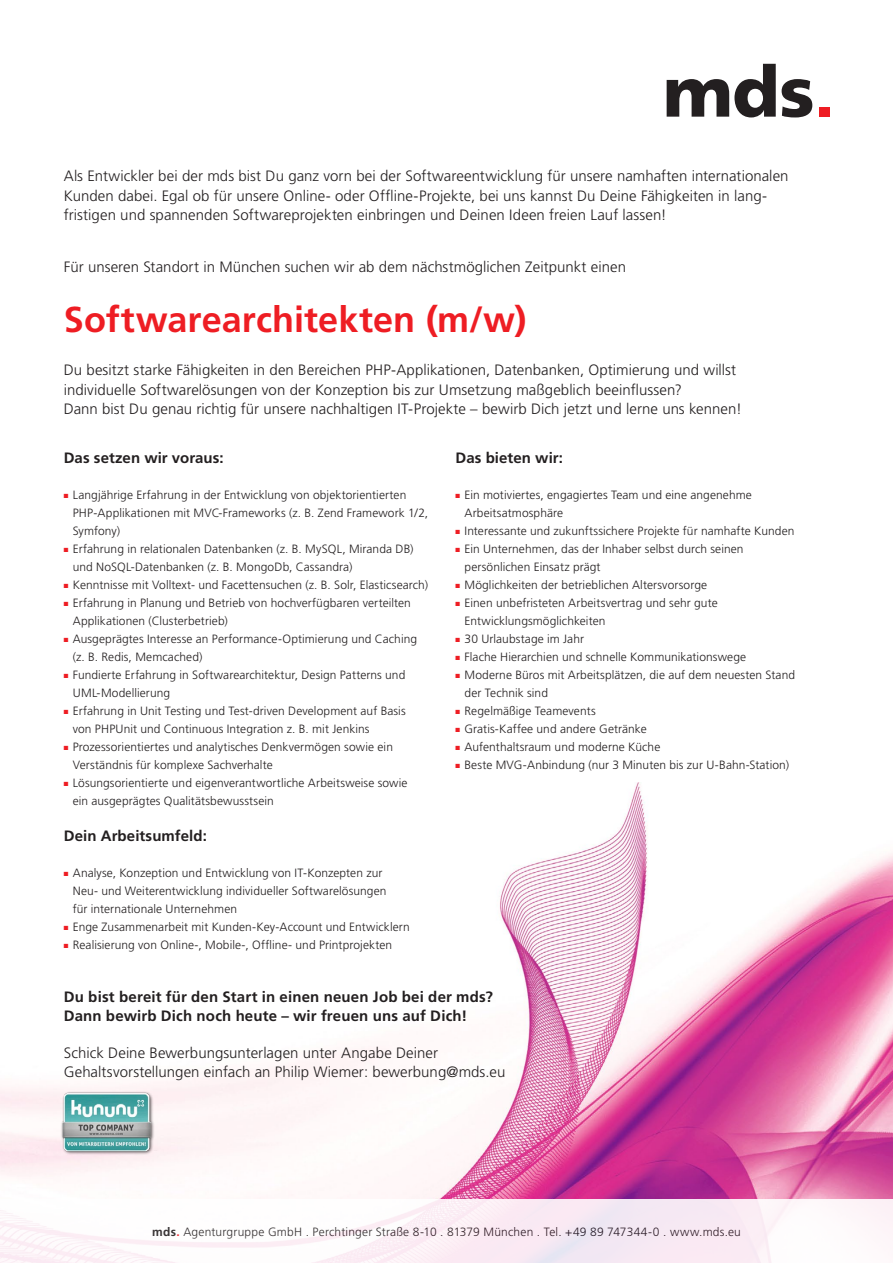
<style>
.page{position:relative;width:893px;height:1263px;background:#fff}
.page>*{position:absolute;margin:0;border:0;box-sizing:border-box;transform-origin:0 0}
.t1{font:700 36px "Frutiger LT Std";letter-spacing:.005em;color:#ee1d23}
.t2{font:300 15px/19.5px "Frutiger LT Std";letter-spacing:.005em;color:#231f20}
.t3{font:700 15px/19.5px "Frutiger LT Std";letter-spacing:.01em;color:#231f20}
.t4{font:300 12px/18px "Frutiger LT Std";letter-spacing:.005em;color:#231f20}
.s1{color:#ee1d23}
.s2{font-weight:700}
.s3{font-weight:700;color:#ee1d23}
</style>
<div class="page">
<img style="left:0;top:782px;width:893px;height:417px">
<div style="left:0;top:1199px;width:893px;height:64px;background:#fdf4f8"></div>
<svg style="left:667px;top:64px;width:109px;height:53px"></svg>
<svg style="left:782px;top:79px;width:30px;height:38px"></svg>
<div style="left:819px;top:107px;width:10px;height:10px;background:#ee1d23"></div>
<div style="left:61px;top:1091px;width:94px;height:64px;background:#231f20;opacity:.85"></div>
<img style="left:62px;top:1093px;width:90px;height:60px">
<p class="t2" style="left:64px;top:167px;width:726px">Als Entwickler bei der mds bist Du ganz vorn bei der Softwareentwicklung für unsere namhaften internationalen<br>Kunden dabei. Egal ob für unsere Online- oder Offline-Projekte, bei uns kannst Du Deine Fähigkeiten in lang&shy;fristigen und spannenden Softwareprojekten einbringen und Deinen Ideen freien Lauf lassen!</p>
<p class="t2" style="left:64px;top:257px;width:564px">Für unseren Standort in München suchen wir ab dem nächstmöglichen Zeitpunkt einen</p>
<p class="t1" style="left:64px;top:298px;width:464px">Softwarearchitekten (m/w)</p>
<p class="t2" style="left:64px;top:361px;width:680px">Du besitzt starke Fähigkeiten in den Bereichen PHP-Applikationen, Datenbanken, Optimierung und willst individuelle Softwarelösungen von der Konzeption bis zur Umsetzung maßgeblich beeinflussen?<br>Dann bist Du genau richtig für unsere nachhaltigen IT-Projekte – bewirb Dich jetzt und lerne uns kennen!</p>
<p class="t3" style="left:64px;top:448px;width:161px">Das setzen wir voraus:</p>
<p class="t4" style="left:73px;top:486px;width:357px;text-indent:-9px"><span class="s1">■</span> Langjährige Erfahrung in der Entwicklung von objektorientierten<br>PHP-Applikationen mit MVC-Frameworks (z. B. Zend Framework 1/2,<br>Symfony)</p>
<p class="t4" style="left:73px;top:540px;width:342px;text-indent:-9px"><span class="s1">■</span> Erfahrung in relationalen Datenbanken (z. B. MySQL, Miranda DB) und NoSQL-Datenbanken (z. B. MongoDb, Cassandra)</p>
<p class="t4" style="left:64px;top:576px;width:366px"><span class="s1">■</span> Kenntnisse mit Volltext- und Facettensuchen (z. B. Solr, Elasticsearch)</p>
<p class="t4" style="left:73px;top:594px;width:340px;text-indent:-9px"><span class="s1">■</span> Erfahrung in Planung und Betrieb von hochverfügbaren verteilten<br>Applikationen (Clusterbetrieb)</p>
<p class="t4" style="left:73px;top:630px;width:346px;text-indent:-9px"><span class="s1">■</span> Ausgeprägtes Interesse an Performance-Optimierung und Caching (z. B. Redis, Memcached)</p>
<p class="t4" style="left:73px;top:666px;width:334px;text-indent:-9px"><span class="s1">■</span> Fundierte Erfahrung in Softwarearchitektur, Design Patterns und<br>UML-Modellierung</p>
<p class="t4" style="left:73px;top:702px;width:334px;text-indent:-9px"><span class="s1">■</span> Erfahrung in Unit Testing und Test-driven Development auf Basis von PHPUnit und Continuous Integration z. B. mit Jenkins</p>
<p class="t4" style="left:73px;top:738px;width:322px;text-indent:-9px"><span class="s1">■</span> Prozessorientiertes und analytisches Denkvermögen sowie ein<br>Verständnis für komplexe Sachverhalte</p>
<p class="t4" style="left:73px;top:774px;width:336px;text-indent:-9px"><span class="s1">■</span> Lösungsorientierte und eigenverantwortliche Arbeitsweise sowie ein ausgeprägtes Qualitätsbewusstsein</p>
<p class="t3" style="left:64px;top:826px;width:145px">Dein Arbeitsumfeld:</p>
<p class="t4" style="left:73px;top:864px;width:315px;text-indent:-9px"><span class="s1">■</span> Analyse, Konzeption und Entwicklung von IT-Konzepten zur<br>Neu- und Weiterentwicklung individueller Softwarelösungen für internationale Unternehmen</p>
<p class="t4" style="left:64px;top:918px;width:347px"><span class="s1">■</span> Enge Zusammenarbeit mit Kunden-Key-Account und Entwicklern</p>
<p class="t4" style="left:64px;top:936px;width:330px"><span class="s1">■</span> Realisierung von Online-, Mobile-, Offline- und Printprojekten</p>
<p class="t3" style="left:455px;top:448px;width:109px">Das bieten wir:</p>
<p class="t4" style="left:464px;top:486px;width:289px;text-indent:-9px"><span class="s1">■</span> Ein motiviertes, engagiertes Team und eine angenehme<br>Arbeitsatmosphäre</p>
<p class="t4" style="left:455px;top:522px;width:340px"><span class="s1">■</span> Interessante und zukunftssichere Projekte für namhafte Kunden</p>
<p class="t4" style="left:464px;top:540px;width:281px;text-indent:-9px"><span class="s1">■</span> Ein Unternehmen, das der Inhaber selbst durch seinen persönlichen Einsatz prägt</p>
<p class="t4" style="left:455px;top:576px;width:253px"><span class="s1">■</span> Möglichkeiten der betrieblichen Altersvorsorge</p>
<p class="t4" style="left:464px;top:594px;width:255px;text-indent:-9px"><span class="s1">■</span> Einen unbefristeten Arbeitsvertrag und sehr gute<br>Entwicklungsmöglichkeiten</p>
<p class="t4" style="left:455px;top:630px;width:130px"><span class="s1">■</span> 30 Urlaubstage im Jahr</p>
<p class="t4" style="left:455px;top:648px;width:292px"><span class="s1">■</span> Flache Hierarchien und schnelle Kommunikationswege</p>
<p class="t4" style="left:464px;top:666px;width:332px;text-indent:-9px"><span class="s1">■</span> Moderne Büros mit Arbeitsplätzen, die auf dem neuesten Stand der Technik sind</p>
<p class="t4" style="left:455px;top:702px;width:142px"><span class="s1">■</span> Regelmäßige Teamevents</p>
<p class="t4" style="left:455px;top:720px;width:193px"><span class="s1">■</span> Gratis-Kaffee und andere Getränke</p>
<p class="t4" style="left:455px;top:738px;width:206px"><span class="s1">■</span> Aufenthaltsraum und moderne Küche</p>
<p class="t4" style="left:455px;top:756px;width:335px"><span class="s1">■</span> Beste MVG-Anbindung (nur 3 Minuten bis zur U-Bahn-Station)</p>
<p class="t3" style="left:64px;top:987px;width:431px">Du bist bereit für den Start in einen neuen Job bei der mds?<br>Dann bewirb Dich noch heute – wir freuen uns auf Dich!</p>
<p class="t2" style="left:64px;top:1043px;width:443px">Schick Deine Bewerbungsunterlagen unter Angabe Deiner<br>Gehaltsvorstellungen einfach an Philip Wiemer: bewerbung@mds.eu</p>
<p class="t4" style="left:152px;top:1222px;width:590px"><span class="s2">mds</span><span class="s3">.</span> Agenturgruppe GmbH . Perchtinger Straße 8-10 . 81379 München . Tel. +49 89 747344-0 . www.mds.eu</p>
</div>
